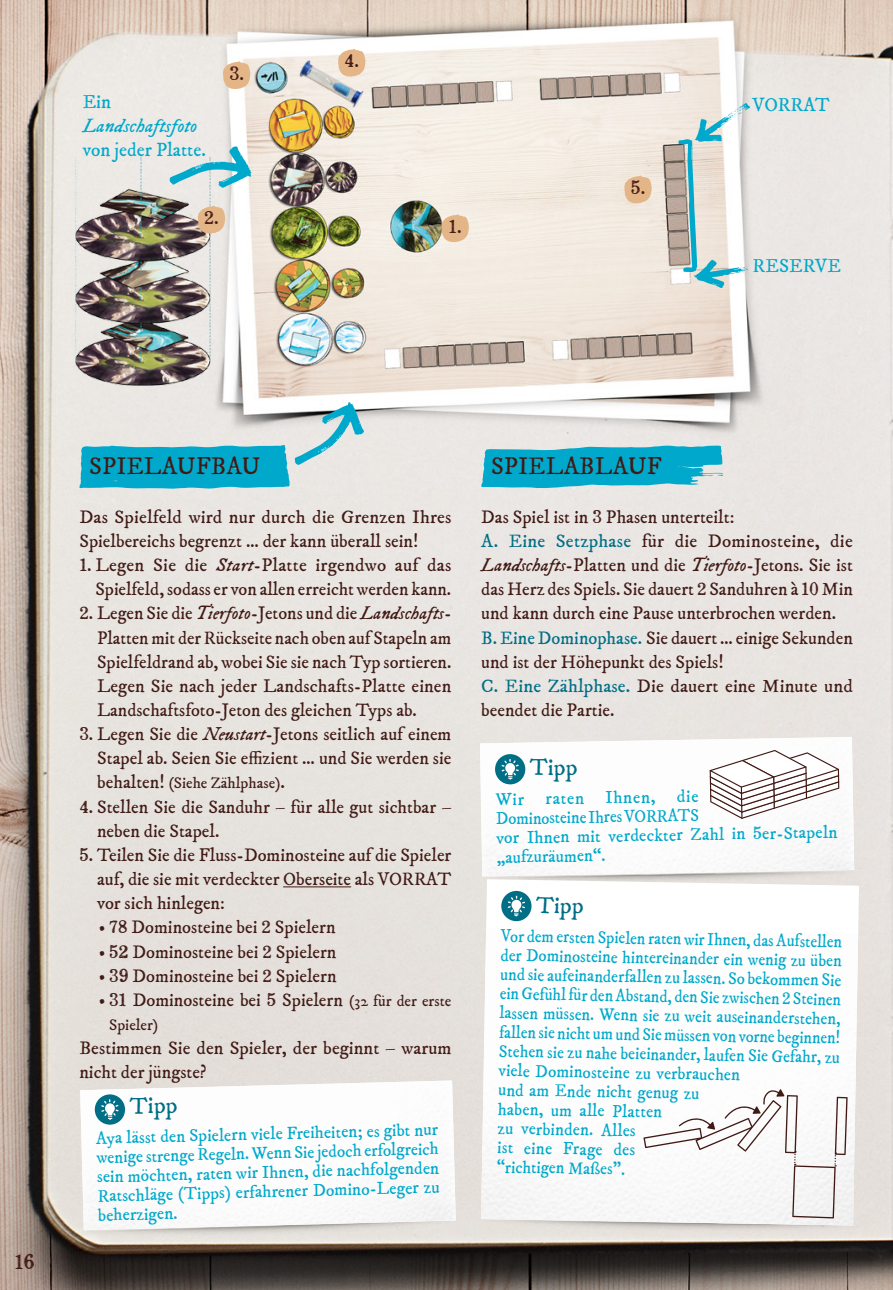
<style>
.page{position:relative;width:893px;height:1290px;background:#fff}
.page>*{position:absolute;margin:0;border:0;box-sizing:border-box;transform-origin:0 0}
.Titre_TXT_courant{font:24.5px "IM FELL DW Pica PRO Roman";color:#411a15}
.TITRE_tips{font:23.62px "IM FELL DW Pica PRO Roman";color:#006f86}
.t1{font:500 21px "Appareo";color:#411a15}
.Free_note_blue{font:19.25px/24.2px "IM FELL DW Pica PRO Roman";color:#00a9cb}
.Free_note_blue-2{font:500 19.25px "Appareo";color:#411a15}
.TXT_courant{font:18.38px/24.2px "IM FELL DW Pica PRO Roman";color:#411a15}
.Texte_tips{font:17.5px/19.2px "IM FELL DW Pica PRO Roman";color:#00a9cb;scale:.94 1}
.Texte_tips-2{font:17.5px/18.9px "IM FELL DW Pica PRO Roman";color:#00a9cb;text-align:justify}
.TXT_courant-2{font:15.75px "IM FELL DW Pica PRO Roman";color:#411a15}
.s1{font-family:"IM FELL DW Pica PRO Italic"}
.s2{font-family:"IM FELL DW Pica PRO Roman";font-weight:400}
.s3{font-family:"Appareo";font-weight:500}
.s4{font-size:18.38px}
.s5{font-size:19.25px}
.s6{font-size:15.75px}
.s7{color:#006f86}
</style>
<div class="page">
<img style="left:0;top:0;width:893px;height:1290px">
<img style="left:80px;top:1080px;width:376px;height:150px">
<div style="left:95px;top:1094px;width:30px;height:31px;background:#006f86;border-radius:50%"></div>
<svg style="left:101px;top:1099px;width:18px;height:21px"></svg>
<svg style="left:481px;top:879px;width:378px;height:346px"></svg>
<img style="left:481px;top:927px;width:377px;height:298px">
<div style="left:501px;top:891px;width:31px;height:30px;background:#006f86;border-radius:50%"></div>
<svg style="left:508px;top:896px;width:17px;height:20px"></svg>
<img style="left:480px;top:737px;width:374px;height:139px">
<div style="left:495px;top:754px;width:30px;height:30px;background:#006f86;border-radius:50%"></div>
<svg style="left:501px;top:759px;width:18px;height:20px"></svg>
<img style="left:27px;top:107px;width:232px;height:321px">
<svg style="left:643px;top:1089px;width:205px;height:129px"></svg>
<svg style="left:442px;top:214px;width:27px;height:28px"></svg>
<svg style="left:198px;top:205px;width:27px;height:29px"></svg>
<svg style="left:223px;top:61px;width:27px;height:28px"></svg>
<svg style="left:338px;top:49px;width:27px;height:28px"></svg>
<svg style="left:624px;top:175px;width:28px;height:28px"></svg>
<svg style="left:481px;top:445px;width:242px;height:43px;background:#28b3cf"></svg>
<svg style="left:169px;top:146px;width:83px;height:42px;background:#aad7de"></svg>
<svg style="left:678px;top:103px;width:72px;height:185px"></svg>
<hr style="left:283px;top:886px;width:68px;height:1px;background:#411a15">
<svg style="left:79px;top:402px;width:285px;height:87px;background:#8dccd7"></svg>
<svg style="left:710px;top:750px;width:129px;height:69px"></svg>
<p class="Free_note_blue" style="left:83px;top:90px;width:125px">Ein<br><span class="s1">Landschaftsfoto </span>von jeder Platte.</p>
<p class="Free_note_blue-2" style="left:229px;top:60px;width:16px">3<span class="s2">.</span></p>
<p class="Free_note_blue-2" style="left:204px;top:204px;width:16px">2<span class="s2">.</span></p>
<p class="Free_note_blue-2" style="left:345px;top:47px;width:16px">4<span class="s2">.</span></p>
<p class="Free_note_blue-2" style="left:449px;top:213px;width:14px">1<span class="s2">.</span></p>
<p class="Free_note_blue-2" style="left:631px;top:174px;width:16px">5<span class="s2">.</span></p>
<p class="Free_note_blue" style="left:752px;top:93px;width:79px">VORRAT</p>
<p class="Free_note_blue" style="left:752px;top:254px;width:90px">RESERVE</p>
<p class="t1" style="left:15px;top:1247px;width:21px">16</p>
<p class="Titre_TXT_courant" style="left:89px;top:451px;width:173px">SPIELAUFBAU</p>
<p class="TXT_courant" style="left:79px;top:505px;width:374px">Das Spielfeld wird nur durch die Grenzen Ihres<br>Spielbereichs begrenzt … der kann überall sein!</p>
<p class="TXT_courant" style="left:79px;top:553px;width:373px;text-align:right"><span class="s3">1</span>. Legen Sie die <span class="s1">Start</span>-Platte irgendwo auf das<br>Spielfeld, sodass er von allen erreicht werden kann.</p>
<p class="TXT_courant" style="left:97px;top:602px;width:356px;text-align:justify;text-indent:-18px"><span class="s3">2</span>. Legen Sie die <span class="s1">Tierfoto</span>-Jetons und die <span class="s1">Landschafts</span>-Platten mit der Rückseite nach oben auf Stapeln am Spielfeldrand ab, wobei Sie sie nach Typ sortieren.<br>Legen Sie nach jeder Landschafts-Platte einen Landschaftsfoto-Jeton des gleichen Typs ab.</p>
<p class="TXT_courant" style="left:79px;top:722px;width:374px;text-align:right"><span class="s3">3</span>. Legen Sie die <span class="s1">Neustart</span>-Jetons seitlich auf einem<br>Stapel ab. Seien Sie effizient … und Sie werden sie</p>
<p class="TXT_courant-2" style="left:97px;top:774px;width:189px"><span class="s4">behalten!</span> (Siehe Zählphase)<span class="s5">.</span></p>
<p class="TXT_courant" style="left:97px;top:795px;width:356px;text-indent:-18px"><span class="s3">4</span>. Stellen Sie die Sanduhr – für alle gut sichtbar – neben die Stapel.</p>
<p class="TXT_courant" style="left:97px;top:843px;width:356px;text-align:justify;text-indent:-18px"><span class="s3">5</span>. Teilen Sie die Fluss-Dominosteine auf die Spieler auf, die sie mit verdeckter Oberseite als VORRAT vor sich hinlegen:</p>
<p class="TXT_courant" style="left:99px;top:915px;width:238px">• <span class="s3">78</span> Dominosteine bei <span class="s3">2</span> Spielern</p>
<p class="TXT_courant" style="left:99px;top:940px;width:239px">• <span class="s3">52</span> Dominosteine bei <span class="s3">2</span> Spielern</p>
<p class="TXT_courant" style="left:99px;top:964px;width:239px">• <span class="s3">39</span> Dominosteine bei <span class="s3">2</span> Spielern</p>
<p class="TXT_courant" style="left:99px;top:988px;width:354px">• <span class="s3">31</span> Dominosteine bei <span class="s3">5</span> Spielern <span class="s6">(32 für der erste</span></p>
<p class="TXT_courant-2" style="left:109px;top:1015px;width:51px">Spieler)</p>
<p class="TXT_courant" style="left:79px;top:1036px;width:374px">Bestimmen Sie den Spieler, der beginnt – warum nicht der jüngste?</p>
<p class="TITRE_tips" style="left:129px;top:1092px;width:49px;rotate:-2deg">Tipp</p>
<p class="Texte_tips-2" style="left:95px;top:1130px;width:344px;rotate:-2deg">Aya lässt den Spielern viele Freiheiten; es gibt nur wenige strenge Regeln. Wenn Sie jedoch erfolgreich sein möchten, raten wir Ihnen, die nachfolgenden Ratschläge (Tipps) erfahrener Domino-Leger zu beherzigen.</p>
<p class="Titre_TXT_courant" style="left:491px;top:451px;width:172px">SPIELABLAUF</p>
<p class="TXT_courant" style="left:481px;top:505px;width:255px">Das Spiel ist in <span class="s3">3</span> Phasen unterteilt:</p>
<p class="TXT_courant" style="left:481px;top:529px;width:373px;text-align:justify"><span class="s7">A. Eine Setzphase</span> für die Dominosteine, die <span class="s1">Landschafts</span>-Platten und die <span class="s1">Tierfoto</span>-Jetons. Sie ist das Herz des Spiels. Sie dauert <span class="s3">2</span> Sanduhren à <span class="s3">10</span> Min und kann durch eine Pause unterbrochen werden.</p>
<p class="TXT_courant" style="left:481px;top:626px;width:373px"><span class="s7">B. Eine Dominophase.</span> Sie dauert … einige Sekunden und ist der Höhepunkt des Spiels!</p>
<p class="TXT_courant" style="left:481px;top:674px;width:373px"><span class="s7">C. Eine Zählphase.</span> Die dauert eine Minute und beendet die Partie.</p>
<p class="TITRE_tips" style="left:530px;top:753px;width:49px;rotate:-1deg">Tipp</p>
<p class="Texte_tips-2" style="left:496px;top:790px;width:343px;text-align:left;rotate:-1deg">Wir raten Ihnen, die<br>Dominosteine Ihres VORRATS<br>vor Ihnen mit verdeckter Zahl in <span class="s3">5</span>er-Stapeln „aufzuräumen“.</p>
<p class="TITRE_tips" style="left:536px;top:891px;width:49px;rotate:1deg">Tipp</p>
<p class="Texte_tips" style="left:501px;top:926px;width:365px;rotate:1deg">Vor dem ersten Spielen raten wir Ihnen, das Aufstellen der Dominosteine hintereinander ein wenig zu üben und sie aufeinanderfallen zu lassen. So bekommen Sie ein Gefühl für den Abstand, den Sie zwischen <span class="s3">2</span> Steinen lassen müssen. Wenn sie zu weit auseinanderstehen, fallen sie nicht um und Sie müssen von vorne beginnen!<br>Stehen sie zu nahe beieinander, laufen Sie Gefahr, zu viele Dominosteine zu verbrauchen<br>und am Ende nicht genug zu<br>haben, um alle Platten<br>zu verbinden. Alles<br>ist eine Frage des<br>“richtigen Maßes”.</p>
</div>
